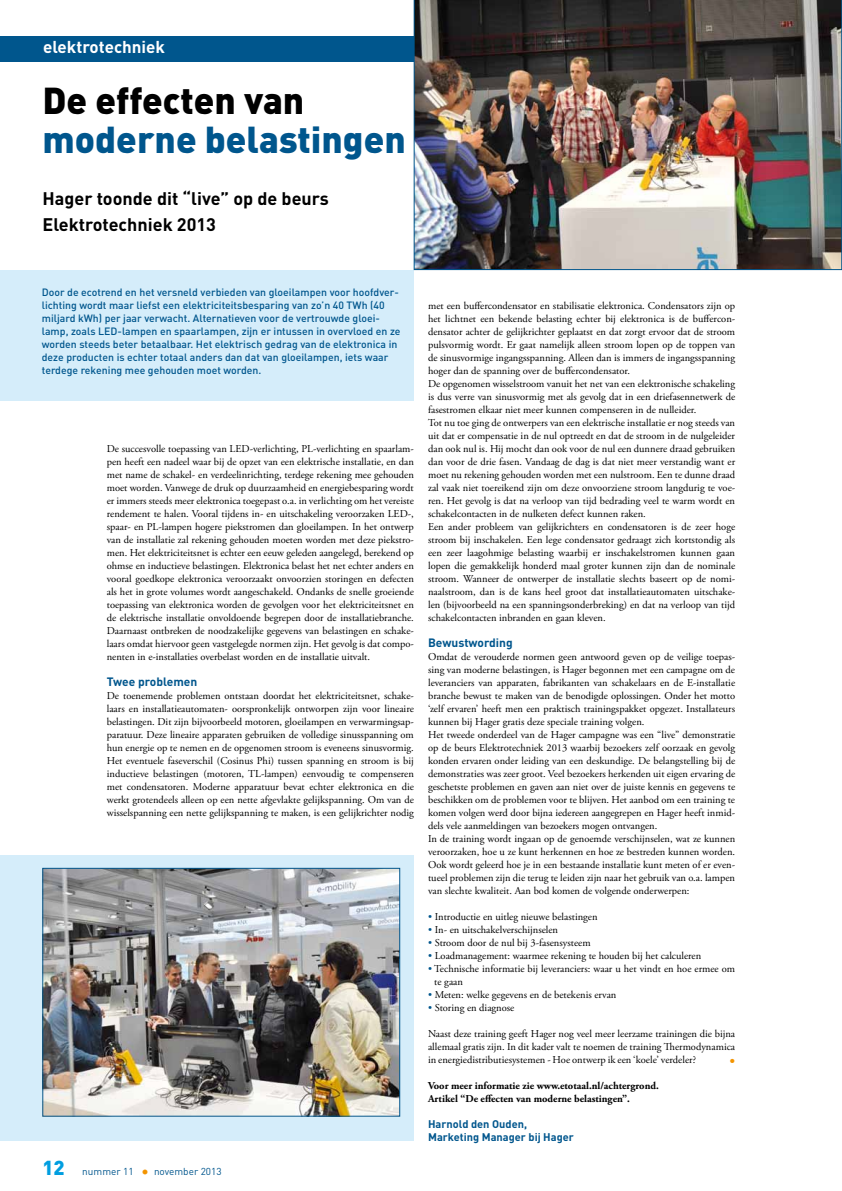
<style>
.page{position:relative;width:842px;height:1191px;background:#fff}
.page>*{position:absolute;margin:0;border:0;box-sizing:border-box;transform-origin:0 0}
.t1{font:900 37px "DIN";color:#00568d}
.t2{font:900 37px "DIN";color:#000}
.t3{font:700 18px/26px "DIN";color:#000}
.t4{font:700 17px "DIN";color:#fff}
.t5{font:15px "Adobe Garamond Pro";color:#f39400}
.t6{font:700 12px "DIN";color:#00568d}
.t7{font:700 11px/13px "DIN";color:#00568d}
.t8{font:10.5px/13px "Adobe Garamond Pro";color:#000;text-align:justify}
.t9{font:500 10.5px/13px "DIN";color:#00568d}
.t10{font:700 10.5px/13px "Adobe Garamond Pro";color:#000}
.t11{font:10px "DIN";color:#00568d}
.s1{font-weight:900;font-size:20px;color:#009ee0}
.s2{font-size:15px;color:#f39400}
.s3{color:#00568d}
</style>
<div class="page">
<div style="left:0;top:855px;width:414px;height:285px;background:#d5edfa"></div>
<div style="left:0;top:36px;width:838px;height:26px;background:#00568d"></div>
<div style="left:0;top:270px;width:414px;height:130px;background:#d5edfa"></div>
<img style="left:414px;top:0;width:428px;height:270px">
<img style="left:45px;top:870px;width:353px;height:244px">
<div style="left:43px;top:868px;width:357px;height:248px;border:1px solid #00568d"></div>
<h3 class="t4" style="left:43px;top:36px;width:123px">elektrotechniek</h3>
<h1 class="t2" style="left:43px;top:76px;width:263px">De effecten van</h1>
<h1 class="t1" style="left:43px;top:115px;width:365px">moderne belastingen</h1>
<h2 class="t3" style="left:43px;top:185px;width:288px">Hager toonde dit “live” op de beurs<br>Elektrotechniek 2013</h2>
<p class="t9" style="left:42px;top:285px;width:360px">Door de ecotrend en het versneld verbieden van gloeilampen voor hoofdver&shy;lichting wordt maar liefst een elektriciteitsbesparing van zo’n 40 TWh (40 miljard kWh) per jaar verwacht. Alternatieven voor de vertrouwde gloei&shy;lamp, zoals LED-lampen en spaarlampen, zijn er intussen in overvloed en ze worden steeds beter betaalbaar. Het elektrisch gedrag van de elektronica in deze producten is echter totaal anders dan dat van gloeilampen, iets waar terdege rekening mee gehouden moet worden.</p>
<p class="t8" style="left:107px;top:443px;width:309px">De succesvolle toepassing van LED-verlichting, PL-verlichting en spaarlam&shy;pen heeft een nadeel waar bij de opzet van een elektrische installatie, en dan met name de schakel- en verdeelinrichting, terdege rekening mee gehouden moet worden. Vanwege de druk op duurzaamheid en energiebesparing wordt er immers steeds meer elektronica toegepast o.a. in verlichting om het vereiste rendement te halen. Vooral tijdens in- en uitschakeling veroorzaken LED-, spaar- en PL-lampen hogere piekstromen dan gloeilampen. In het ontwerp van de installatie zal rekening gehouden moeten worden met deze piekstro&shy;men. Het elektriciteitsnet is echter een eeuw geleden aangelegd, berekend op ohmse en inductieve belastingen. Elektronica belast het net echter anders en vooral goedkope elektronica veroorzaakt onvoorzien storingen en defecten als het in grote volumes wordt aangeschakeld. Ondanks de snelle groeiende toepassing van elektronica worden de gevolgen voor het elektriciteitsnet en de elektrische installatie onvoldoende begrepen door de installatiebranche.<br>Daarnaast ontbreken de noodzakelijke gegevens van belastingen en schake&shy;laars omdat hiervoor geen vastgelegde normen zijn. Het gevolg is dat compo&shy;nenten in e-installaties overbelast worden en de installatie uitvalt.</p>
<p class="t6" style="left:107px;top:674px;width:92px">Twee problemen</p>
<p class="t8" style="left:107px;top:690px;width:309px">De toenemende problemen ontstaan doordat het elektriciteitsnet, schake&shy;laars en installatieautomaten- oorspronkelijk ontworpen zijn voor lineaire belastingen. Dit zijn bijvoorbeeld motoren, gloeilampen en verwarmingsap&shy;paratuur. Deze lineaire apparaten gebruiken de volledige sinusspanning om hun energie op te nemen en de opgenomen stroom is eveneens sinusvormig.<br>Het eventuele faseverschil (Cosinus Phi) tussen spanning en stroom is bij inductieve belastingen (motoren, TL-lampen) eenvoudig te compenseren met condensatoren. Moderne apparatuur bevat echter elektronica en die werkt grotendeels alleen op een nette afgevlakte gelijkspanning. Om van de wisselspanning een nette gelijkspanning te maken, is een gelijkrichter nodig</p>
<p class="t11" style="left:43px;top:1165px;width:181px"><span class="s1">12</span> nummer 11 <span class="s2">•</span> november 2013</p>
<p class="t8" style="left:428px;top:300px;width:309px;text-align:left">met een buffercondensator en stabilisatie elektronica. Condensators zijn op het lichtnet een bekende belasting echter bij elektronica is de buffercon&shy;densator achter de gelijkrichter geplaatst en dat zorgt ervoor dat de stroom pulsvormig wordt. Er gaat namelijk alleen stroom lopen op de toppen van de sinusvormige ingangsspanning. Alleen dan is immers de ingangsspanning hoger dan de spanning over de buffercondensator.<br>De opgenomen wisselstroom vanuit het net van een elektronische schakeling is dus verre van sinusvormig met als gevolg dat in een driefasennetwerk de fasestromen elkaar niet meer kunnen compenseren in de nulleider.<br>Tot nu toe ging de ontwerpers van een elektrische installatie er nog steeds van uit dat er compensatie in de nul optreedt en dat de stroom in de nulgeleider dan ook nul is. Hij mocht dan ook voor de nul een dunnere draad gebruiken dan voor de drie fasen. Vandaag de dag is dat niet meer verstandig want er moet nu rekening gehouden worden met een nulstroom. Een te dunne draad zal vaak niet toereikend zijn om deze onvoorziene stroom langdurig te voe&shy;ren. Het gevolg is dat na verloop van tijd bedrading veel te warm wordt en schakelcontacten in de nulketen defect kunnen raken.<br>Een ander probleem van gelijkrichters en condensatoren is de zeer hoge stroom bij inschakelen. Een lege condensator gedraagt zich kortstondig als een zeer laagohmige belasting waarbij er inschakelstromen kunnen gaan lopen die gemakkelijk honderd maal groter kunnen zijn dan de nominale stroom. Wanneer de ontwerper de installatie slechts baseert op de nomi&shy;naalstroom, dan is de kans heel groot dat installatieautomaten uitschake&shy;len (bijvoorbeeld na een spanningsonderbreking) en dat na verloop van tijd schakelcontacten inbranden en gaan kleven.</p>
<p class="t6" style="left:428px;top:635px;width:86px">Bewustwording</p>
<p class="t8" style="left:428px;top:651px;width:309px;text-align:left">Omdat de verouderde normen geen antwoord geven op de veilige toepas&shy;sing van moderne belastingen, is Hager begonnen met een campagne om de leveranciers van apparaten, fabrikanten van schakelaars en de E-installatie branche bewust te maken van de benodigde oplossingen. Onder het motto ‘zelf ervaren’ heeft men een praktisch trainingspakket opgezet. Installateurs kunnen bij Hager gratis deze speciale training volgen.<br>Het tweede onderdeel van de Hager campagne was een “live” demonstratie op de beurs Elektrotechniek 2013 waarbij bezoekers zelf oorzaak en gevolg konden ervaren onder leiding van een deskundige. De belangstelling bij de demonstraties was zeer groot. Veel bezoekers herkenden uit eigen ervaring de geschetste problemen en gaven aan niet over de juiste kennis en gegevens te beschikken om de problemen voor te blijven. Het aanbod om een training te komen volgen werd door bijna iedereen aangegrepen en Hager heeft inmid&shy;dels vele aanmeldingen van bezoekers mogen ontvangen.<br>In de training wordt ingaan op de genoemde verschijnselen, wat ze kunnen veroorzaken, hoe u ze kunt herkennen en hoe ze bestreden kunnen worden.<br>Ook wordt geleerd hoe je in een bestaande installatie kunt meten of er even&shy;tueel problemen zijn die terug te leiden zijn naar het gebruik van o.a. lampen van slechte kwaliteit. Aan bod komen de volgende onderwerpen:</p>
<p class="t8" style="left:428px;top:911px;width:171px"><span class="s3">•</span> Introductie en uitleg nieuwe belastingen</p>
<p class="t8" style="left:428px;top:924px;width:132px"><span class="s3">•</span> In- en uitschakelverschijnselen</p>
<p class="t8" style="left:428px;top:937px;width:164px"><span class="s3">•</span> Stroom door de nul bij 3-fasensysteem</p>
<p class="t8" style="left:428px;top:950px;width:275px"><span class="s3">•</span> Loadmanagement: waarmee rekening te houden bij het calculeren</p>
<p class="t8" style="left:434px;top:963px;width:302px;text-indent:-6px"><span class="s3">•</span> Technische informatie bij leveranciers: waar u het vindt en hoe ermee om te gaan</p>
<p class="t8" style="left:428px;top:989px;width:190px"><span class="s3">•</span> Meten: welke gegevens en de betekenis ervan</p>
<p class="t8" style="left:428px;top:1002px;width:88px"><span class="s3">•</span> Storing en diagnose</p>
<p class="t8" style="left:428px;top:1028px;width:309px">Naast deze training geeft Hager nog veel meer leerzame trainingen die bijna allemaal gratis zijn. In dit kader valt te noemen de training Thermodynamica in energiedistributiesystemen - Hoe ontwerp ik een ‘koele’ verdeler?</p>
<h3 class="t5" style="left:729px;top:1052px;width:7px">•</h3>
<p class="t10" style="left:428px;top:1079px;width:232px">Voor meer informatie zie www.etotaal.nl/achtergrond.<br>Artikel “De effecten van moderne belastingen”.</p>
<p class="t7" style="left:428px;top:1117px;width:147px">Harnold den Ouden,<br>Marketing Manager bij Hager</p>
</div>
